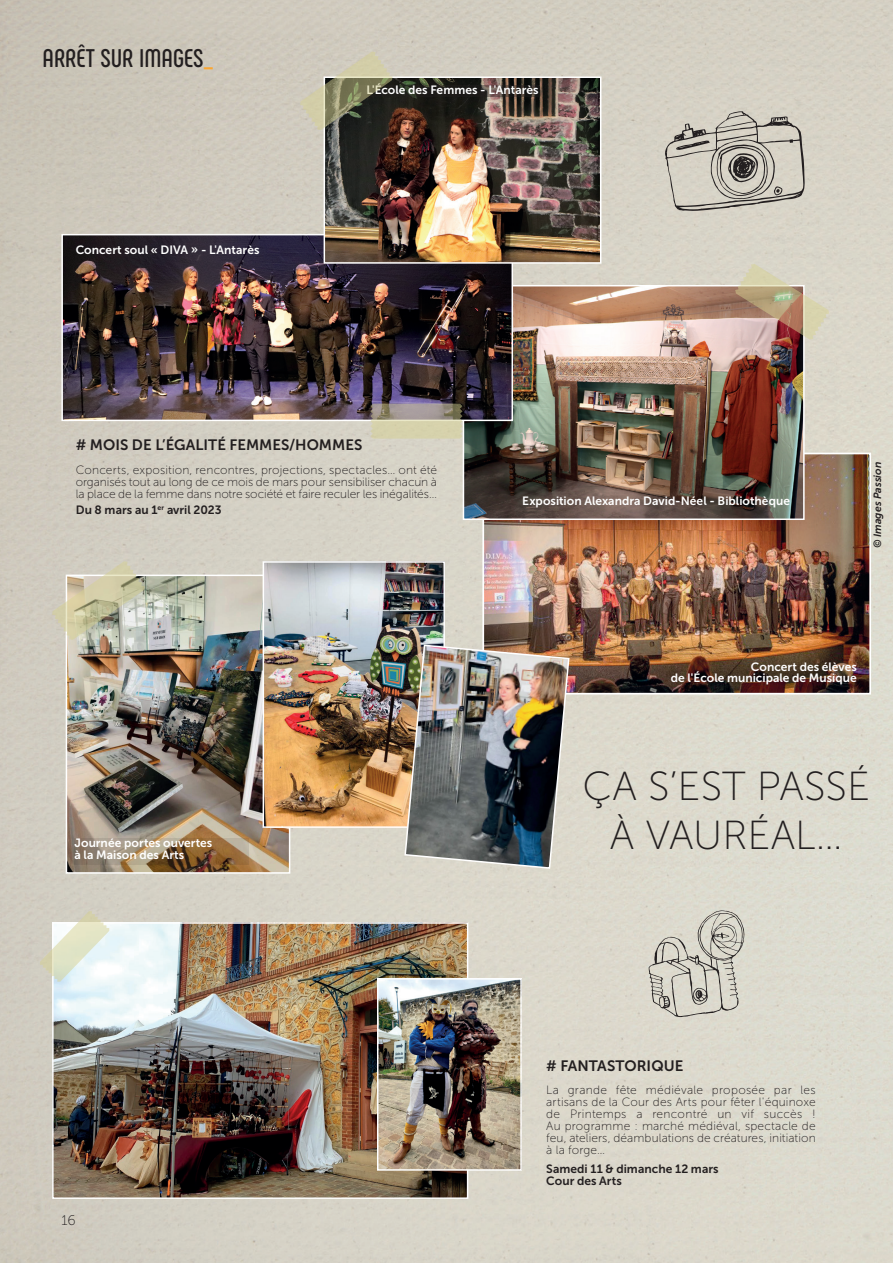
<style>
.page{position:relative;width:893px;height:1263px;background:#fff}
.page>*{position:absolute;margin:0;border:0;box-sizing:border-box;transform-origin:0 0}
._1_-Titre{font:40.5px "Museo Sans 100";color:#231f20}
.t1{font:700 25.5px "Phenomena";color:#231f20}
._2_-_Événement{font:15px "Museo Sans 700";color:#231f20}
.t2{font:13.95px "Museo Sans 100";color:#231f20}
._2_-_Événement-2{font:12px/12px "Museo Sans 100";letter-spacing:.005em;color:#231f20;text-align:justify}
._3_-_Descriptif{font:12px/12px "Museo Sans 100";letter-spacing:-.01em;color:#231f20;text-align:justify}
._2_-_Événement-3{font:12px/11.4px "Museo Sans 700";letter-spacing:.005em;color:#fff;text-align:right}
._2_-_Événement-4{font:12px/12px "Museo Sans 700";letter-spacing:.005em;color:#231f20}
._3_-_Descriptif-2{font:12px "Museo Sans 700";color:#231f20}
._2_-_Événement-5{font:italic 10.5px "Museo Sans 700";letter-spacing:.005em;color:#231f20}
.s1{color:#faa633}
</style>
<div class="page">
<img style="left:55px;top:925px;width:410px;height:271px">
<div style="left:52px;top:922px;width:416px;height:277px;border:2px solid #fff"></div>
<svg style="left:649px;top:910px;width:95px;height:107px;background:#c6c3b8"></svg>
<img style="left:485px;top:456px;width:383px;height:235px">
<div style="left:482px;top:453px;width:389px;height:241px;border:2px solid #fff"></div>
<img style="left:466px;top:288px;width:336px;height:229px">
<div style="left:463px;top:285px;width:342px;height:235px;border:2px solid #fff"></div>
<img style="left:64px;top:237px;width:446px;height:181px">
<div style="left:61px;top:234px;width:452px;height:187px;border:2px solid #fff"></div>
<img style="left:327px;top:79px;width:271px;height:182px">
<div style="left:324px;top:76px;width:277px;height:188px;border:2px solid #fff"></div>
<svg style="left:40px;top:911px;width:69px;height:71px"></svg>
<svg style="left:370px;top:404px;width:92px;height:35px;background:#bab49b"></svg>
<svg style="left:735px;top:264px;width:94px;height:76px;background:#c6b39d"></svg>
<img style="left:380px;top:981px;width:139px;height:187px">
<div style="left:377px;top:978px;width:145px;height:193px;border:2px solid #fff"></div>
<svg style="left:664px;top:111px;width:141px;height:100px;background:#b8b4aa"></svg>
<svg style="left:393px;top:85px;width:146px;height:12px;background:#2c2824"></svg>
<svg style="left:300px;top:52px;width:93px;height:78px;background:#93917c"></svg>
<img style="left:69px;top:578px;width:218px;height:293px">
<div style="left:66px;top:575px;width:224px;height:299px;border:2px solid #fff"></div>
<img style="left:266px;top:564px;width:176px;height:261px">
<div style="left:263px;top:561px;width:182px;height:267px;border:2px solid #fff"></div>
<svg style="left:75px;top:838px;width:174px;height:26px;background:#937a5d"></svg>
<img style="left:404px;top:644px;width:166px;height:226px">
<svg style="left:52px;top:561px;width:93px;height:79px;background:#c9c6af"></svg>
<p class="t1" style="left:43px;top:43px;width:172px">ARRÊT SUR IMAGES<span class="s1">_</span></p>
<p class="_2_-_Événement-3" style="left:76px;top:244px;width:185px">Concert soul « DIVA » - L'Antarès</p>
<p class="_2_-_Événement-3" style="left:367px;top:84px;width:173px">L'École des Femmes - L'Antarès</p>
<p class="_2_-_Événement" style="left:76px;top:437px;width:288px"># MOIS DE L’ÉGALITÉ FEMMES/HOMMES</p>
<p class="_3_-_Descriptif" style="left:76px;top:464px;width:363px">Concerts, exposition, rencontres, projections, spectacles… ont été organisés tout au long de ce mois de mars pour sensibiliser chacun à la place de la femme dans notre société et faire reculer les inégalités…</p>
<p class="_3_-_Descriptif-2" style="left:76px;top:503px;width:148px">Du 8 mars au 1<sup>er</sup> avril 2023</p>
<p class="_2_-_Événement-3" style="left:522px;top:495px;width:269px">Exposition Alexandra David-Néel - Bibliothèque</p>
<p class="_2_-_Événement-5" style="left:872px;top:548px;width:88px;rotate:-90deg">© Images Passion</p>
<p class="_2_-_Événement-3" style="left:671px;top:661px;width:187px">Concert des élèves<br>de l'École municipale de Musique</p>
<p class="_2_-_Événement-3" style="left:75px;top:837px;width:139px;text-align:left">Journée portes ouvertes à la Maison des Arts</p>
<p class="t2" style="left:61px;top:1213px;width:16px">16</p>
<p class="_1_-Titre" style="left:583px;top:765px;width:289px">ÇA S’EST PASSÉ</p>
<p class="_1_-Titre" style="left:610px;top:814px;width:234px">À VAURÉAL…</p>
<p class="_2_-_Événement" style="left:546px;top:1057px;width:139px"># FANTASTORIQUE</p>
<p class="_2_-_Événement-2" style="left:546px;top:1084px;width:271px">La grande fête médiévale proposée par les artisans de la Cour des Arts pour fêter l'équinoxe de Printemps a rencontré un vif succès !<br>Au programme : marché médiéval, spectacle de feu, ateliers, déambulations de créatures, initiation à la forge…</p>
<p class="_2_-_Événement-4" style="left:546px;top:1163px;width:174px">Samedi 11 &amp; dimanche 12 mars<br>Cour des Arts</p>
</div>
